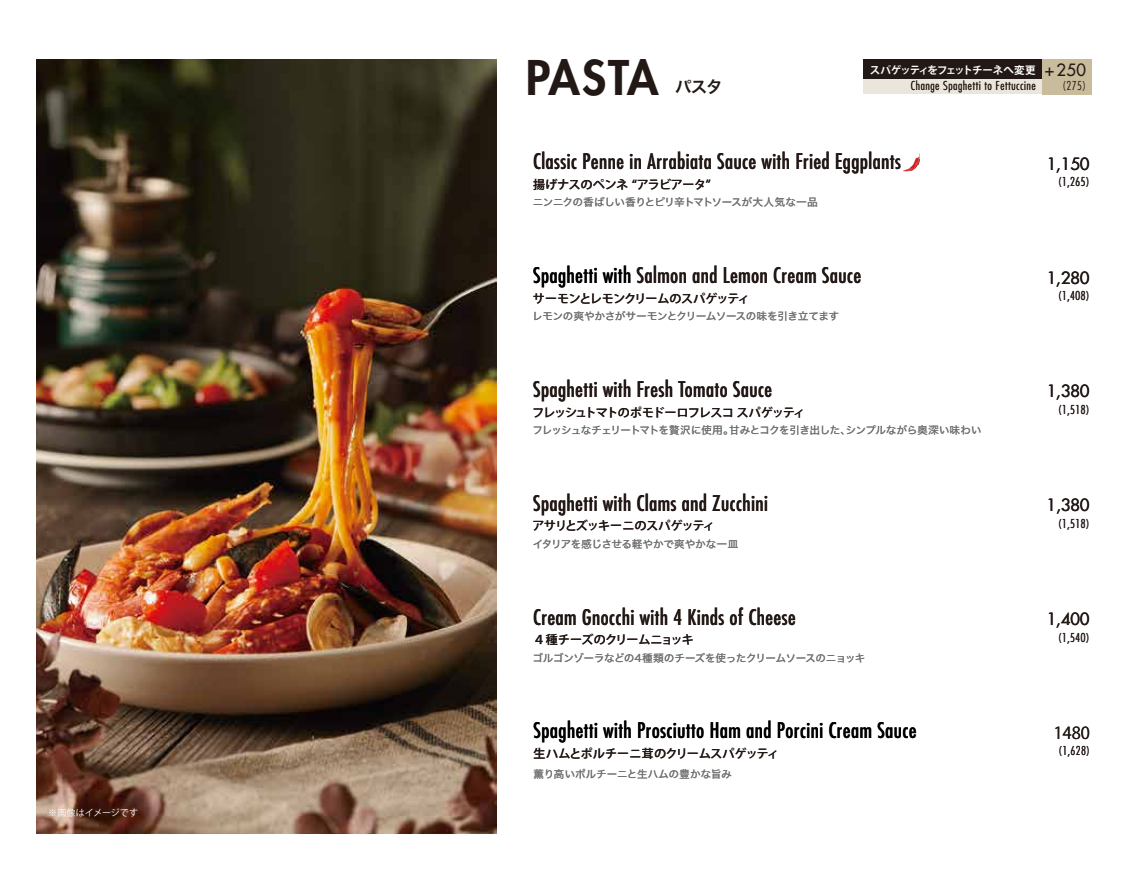
<style>
.page{position:relative;width:1133px;height:893px;background:#fff}
.page>*{position:absolute;margin:0;border:0;box-sizing:border-box;transform-origin:0 0}
.t1{font:800 46.5px "Futura Std";color:#221815}
.t2{font:condensed 21px "Futura Std";letter-spacing:.025em;color:#221815}
.t3{font:condensed 21px "Futura Std";letter-spacing:.025em;color:#000}
.t4{font:500 16.5px "Futura Std";color:#221815}
.t5{font:16.5px "Koz Go Pr 6 N";color:#221815}
.t6{font:16.5px "Hiragino Sans W6";color:#221815}
.t7{font:300 condensed 12px "Futura Std";letter-spacing:.05em;color:#221815}
.t8{font:500 12px "Koz Go Pr 6 N";letter-spacing:-.05em;color:#221815}
.t9{font:500 12px "Koz Go Pr 6 N";letter-spacing:.005em;color:#221815}
.t10{font:500 12px "Koz Go Pr 6 N";letter-spacing:-.03em;color:#221815}
.t11{font:10.5px "Hiragino Sans W4";letter-spacing:-.025em;color:#727171}
.t12{font:10.5px "Hiragino Sans W4";letter-spacing:-.005em;color:#727171}
.t13{font:700 10.5px "Koz Go Pr 6 N";letter-spacing:-.08em;color:#fff}
.t14{font:9px "Koz Go Pr 6 N";letter-spacing:-.005em;color:#fff}
.s1{color:#000}
</style>
<div class="page">
<img style="left:37px;top:59px;width:459px;height:774px">
<div style="left:863px;top:75px;width:178px;height:19px;background:#ebe6db"></div>
<div style="left:1041px;top:59px;width:50px;height:35px;background:#c9bc9c"></div>
<div style="left:863px;top:59px;width:178px;height:20px;background:#221815"></div>
<svg style="left:903px;top:153px;width:17px;height:19px"></svg>
<p class="t14" style="left:48px;top:807px;width:91px">※画像はイメージです</p>
<h1 class="t1" style="left:526px;top:48px;width:134px">PASTA</h1>
<p class="t6" style="left:675px;top:72px;width:49px">パスタ</p>
<p class="t13" style="left:870px;top:64px;width:167px">スパゲッティをフェットチーネへ変更</p>
<p class="t4" style="left:1045px;top:60px;width:43px">+250</p>
<p class="t7" style="left:910px;top:79px;width:126px">Change Spaghetti to Fettuccine</p>
<p class="t7" style="left:1062px;top:79px;width:25px">(275)</p>
<p class="t2" style="left:533px;top:149px;width:369px">Classic Penne in Arrabiata Sauce with Fried Eggplants</p>
<p class="t10" style="left:533px;top:178px;width:179px">揚げナスのペンネ “アラビアータ”</p>
<p class="t11" style="left:532px;top:193px;width:286px">ニンニクの香ばしい香りとピリ辛トマトソースが大人気な一品</p>
<p class="t2" style="left:533px;top:263px;width:329px"><span class="s1">Spaghetti with</span> Salmon and Lemon Cream Sauce</p>
<p class="t8" style="left:533px;top:292px;width:218px">サーモンとレモンクリームのスパゲッティ</p>
<p class="t11" style="left:532px;top:307px;width:308px">レモンの爽やかさがサーモンとクリームソースの味を引き立てます</p>
<p class="t2" style="left:533px;top:376px;width:240px">Spaghetti with Fresh Tomato Sauce</p>
<p class="t8" style="left:532px;top:405px;width:274px">フレッシュトマトのポモドーロフレスコ スパゲッティ</p>
<p class="t11" style="left:532px;top:421px;width:450px">フレッシュなチェリートマトを贅沢に使用。甘みとコクを引き出した、シンプルながら奥深い味わい</p>
<p class="t2" style="left:533px;top:490px;width:236px">Spaghetti with Clams and Zucchini</p>
<p class="t8" style="left:532px;top:519px;width:184px">アサリとズッキーニのスパゲッティ</p>
<p class="t11" style="left:533px;top:535px;width:207px">イタリアを感じさせる軽やかで爽やかな一皿</p>
<p class="t2" style="left:533px;top:604px;width:264px">Cream Gnocchi with 4 Kinds of Cheese</p>
<p class="t8" style="left:533px;top:633px;width:162px">４種チーズのクリームニョッキ</p>
<p class="t11" style="left:532px;top:649px;width:334px">ゴルゴンゾーラなどの4種類のチーズを使ったクリームソースのニョッキ</p>
<p class="t3" style="left:533px;top:718px;width:384px">Spaghetti with Prosciutto Ham and Porcini Cream Sauce</p>
<p class="t9" style="left:533px;top:747px;width:247px">生ハムとポルチーニ茸のクリームスパゲッティ</p>
<p class="t12" style="left:533px;top:765px;width:200px">薫り高いポルチーニと生ハムの豊かな旨み</p>
<p class="t4" style="left:1046px;top:153px;width:44px">1,150</p>
<p class="t7" style="left:1058px;top:175px;width:33px">(1,265)</p>
<p class="t4" style="left:1046px;top:267px;width:44px">1,280</p>
<p class="t7" style="left:1058px;top:288px;width:33px">(1,408)</p>
<p class="t4" style="left:1046px;top:381px;width:44px">1,380</p>
<p class="t7" style="left:1058px;top:402px;width:33px">(1,518)</p>
<p class="t4" style="left:1046px;top:495px;width:44px">1,380</p>
<p class="t7" style="left:1058px;top:516px;width:33px">(1,518)</p>
<p class="t4" style="left:1046px;top:609px;width:44px">1,400</p>
<p class="t7" style="left:1058px;top:630px;width:33px">(1,540)</p>
<p class="t5" style="left:1053px;top:724px;width:38px">1480</p>
<p class="t7" style="left:1058px;top:744px;width:33px">(1,628)</p>
</div>
